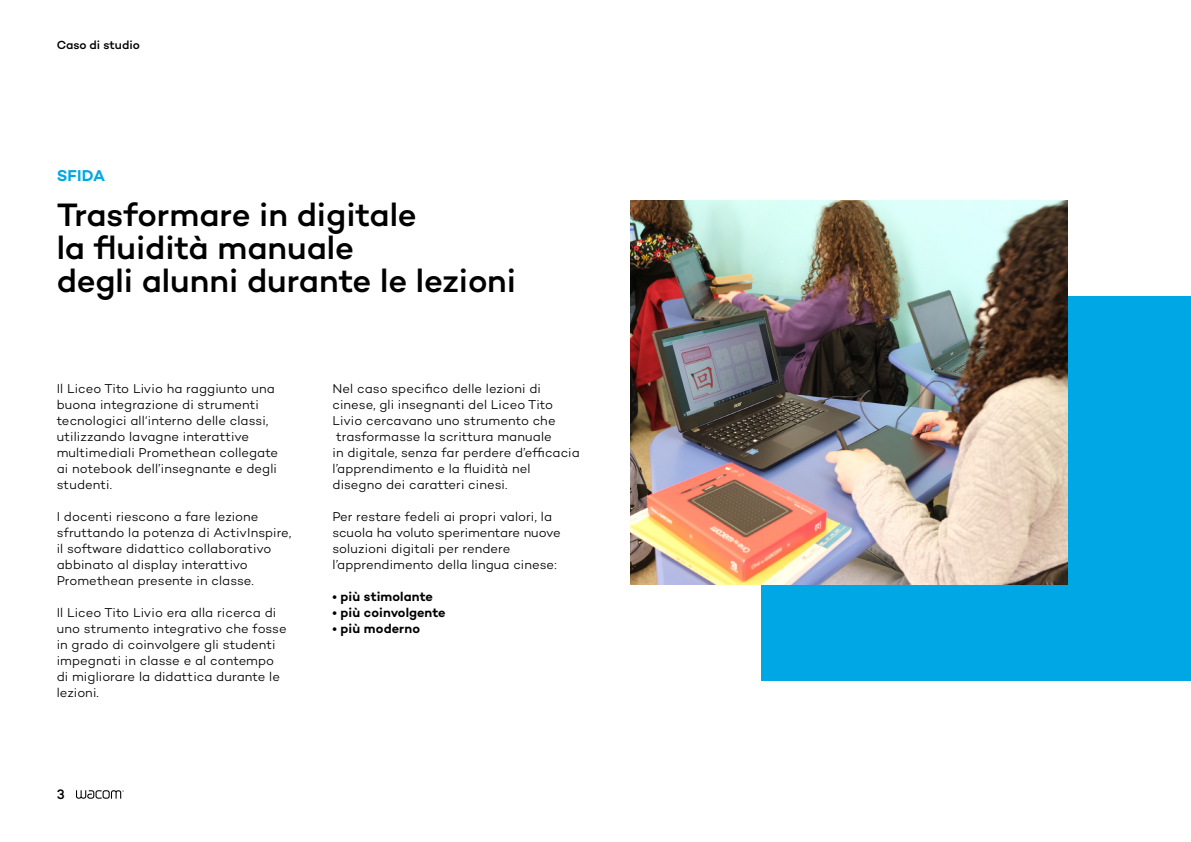
<style>
.page{position:relative;width:1191px;height:842px;background:#fff}
.page>*{position:absolute;margin:0;border:0;box-sizing:border-box;transform-origin:0 0}
.t1{font:500 33px/33px "Campton Wacom";color:#000}
.t2{font:600 16px "Campton Wacom";letter-spacing:.005em;color:#00a7e5}
.t3{font:500 14px "Campton Wacom";color:#000}
.t4{font:300 13px/16px "Campton Wacom";letter-spacing:.01em;color:#000}
.t5{font:600 13px "Campton Wacom";letter-spacing:.005em;color:#000}
.t6{font:500 12px "Campton Wacom";color:#000}
</style>
<div class="page">
<div style="left:762px;top:297px;width:429px;height:384px;background:#00a7e5"></div>
<svg style="left:76px;top:790px;width:48px;height:9px"></svg>
<img style="left:631px;top:201px;width:436px;height:384px">
<p class="t6" style="left:57px;top:37px;width:85px">Caso di studio</p>
<p class="t2" style="left:57px;top:165px;width:50px">SFIDA</p>
<h1 class="t1" style="left:57px;top:197px;width:461px">Trasformare in digitale<br>la fluidità manuale<br>degli alunni durante le lezioni</h1>
<p class="t4" style="left:57px;top:380px;width:223px">Il Liceo Tito Livio ha raggiunto una buona integrazione di strumenti tecnologici all‘interno delle classi, utilizzando lavagne interattive multimediali Promethean collegate ai notebook dell’insegnante e degli studenti.</p>
<p class="t4" style="left:57px;top:508px;width:236px">I docenti riescono a fare lezione sfruttando la potenza di ActivInspire, il software didattico collaborativo abbinato al display interattivo Promethean presente in classe.</p>
<p class="t4" style="left:57px;top:604px;width:231px">Il Liceo Tito Livio era alla ricerca di uno strumento integrativo che fosse in grado di coinvolgere gli studenti impegnati in classe e al contempo di migliorare la didattica durante le lezioni.</p>
<p class="t3" style="left:57px;top:785px;width:10px">3</p>
<p class="t4" style="left:332px;top:380px;width:249px">Nel caso specifico delle lezioni di cinese, gli insegnanti del Liceo Tito Livio cercavano uno strumento che trasformasse la scrittura manuale<br>in digitale, senza far perdere d’efficacia l’apprendimento e la fluidità nel disegno dei caratteri cinesi.</p>
<p class="t4" style="left:332px;top:508px;width:230px">Per restare fedeli ai propri valori, la scuola ha voluto sperimentare nuove soluzioni digitali per rendere l’apprendimento della lingua cinese:</p>
<p class="t5" style="left:332px;top:588px;width:102px">• più stimolante</p>
<p class="t5" style="left:332px;top:604px;width:115px">• più coinvolgente</p>
<p class="t5" style="left:332px;top:620px;width:89px">• più moderno</p>
</div>
